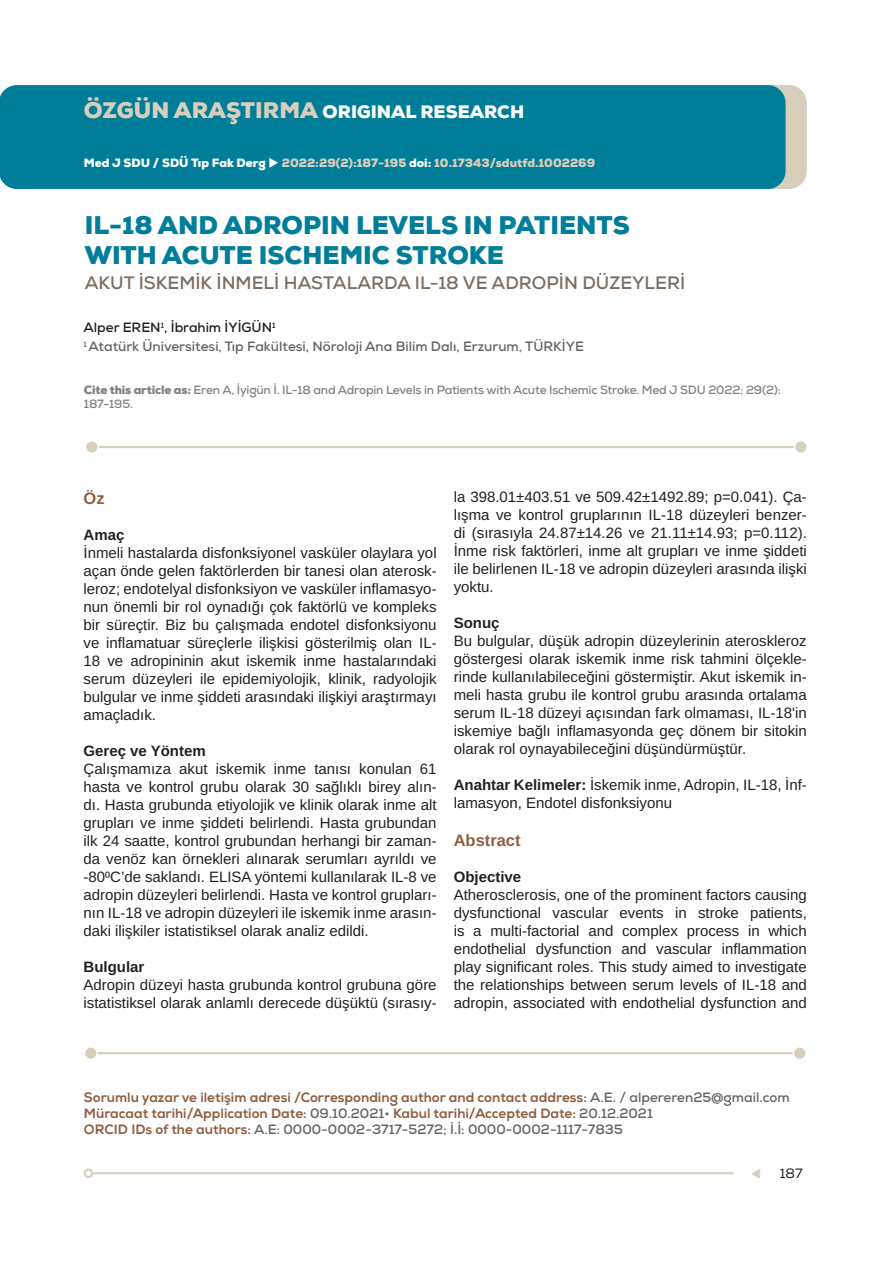
<style>
.page{position:relative;width:893px;height:1263px;background:#fff}
.page>*{position:absolute;margin:0;border:0;box-sizing:border-box;transform-origin:0 0}
.t1{font:900 25.5px/30.6px "Nexa";color:#007e99}
.t2{font:700 18px "Nexa";color:#7c6d60}
.t3{font:900 18px "Nexa";color:#fff}
.t4{font:700 16.5px "Arimo";color:#8f5f3f}
.t5{font:15px/18px "Arimo";color:#231f20;text-align:justify}
.t6{font:700 15px "Arimo";color:#231f20}
.t7{font:800 13.5px/16.2px "Nexa";color:#8f5f3f}
.t8{font:700 13.5px/19px "Nexa";color:#636366}
.t9{font:13.5px "Nexa";color:#231f20}
.t10{font:700 12px/14.4px "Nexa";letter-spacing:-.015em;color:#808285}
.t11{font:900 12px "Nexa";color:#d8cebc}
.s1{font-size:22.5px;color:#d8cebc}
.s2{color:#fff}
.s3{color:#231f20}
.s4{font-weight:900}
.s5{font-weight:700}
.s6{font-weight:700;color:#636366}
.s7{color:#d8cebc}
</style>
<div class="page">
<hr style="left:92px;top:1172px;width:641px;height:2px;background:#d8cebc">
<div style="left:84px;top:1168px;width:9px;height:10px;border:2px solid #d8cebc;border-radius:50%"></div>
<div style="left:15px;top:85px;width:792px;height:104px;background:#d8cebc;border-radius:18px"></div>
<div style="left:0;top:85px;width:786px;height:104px;background:#007e99"></div>
<hr style="left:89px;top:1052px;width:715px;height:2px;background:#d8cebc">
<div style="left:84px;top:1047px;width:13px;height:12px;background:#d8cebc;border-radius:50%"></div>
<div style="left:84px;top:1046px;width:14px;height:14px;border:2px solid #fff;border-radius:50%"></div>
<div style="left:793px;top:1047px;width:13px;height:12px;background:#d8cebc;border-radius:50%"></div>
<div style="left:793px;top:1046px;width:14px;height:14px;border:2px solid #fff;border-radius:50%"></div>
<hr style="left:90px;top:446px;width:715px;height:2px;background:#d8cebc">
<div style="left:86px;top:441px;width:12px;height:12px;background:#d8cebc;border-radius:50%"></div>
<div style="left:85px;top:440px;width:14px;height:14px;border:2px solid #fff;border-radius:50%"></div>
<div style="left:794px;top:441px;width:13px;height:12px;background:#d8cebc;border-radius:50%"></div>
<div style="left:794px;top:440px;width:14px;height:14px;border:2px solid #fff;border-radius:50%"></div>
<p class="t3" style="left:84px;top:100px;width:442px"><span class="s1">ÖZGÜN ARAŞTIRMA</span> ORIGINAL RESEARCH</p>
<p class="t11" style="left:84px;top:155px;width:513px"><span class="s2">Med J SDU / SDÜ Tıp Fak Derg</span> <span class="s2">◆</span> 2022:29(2):187-195 <span class="s2">doi:</span> 10.17343/sdutfd.1002269</p>
<h1 class="t1" style="left:85px;top:210px;width:546px">IL-18 AND ADROPIN LEVELS IN PATIENTS<br>WITH ACUTE ISCHEMIC STROKE</h1>
<p class="t2" style="left:85px;top:271px;width:602px">AKUT İSKEMİK İNMELİ HASTALARDA IL-18 VE ADROPİN DÜZEYLERİ</p>
<p class="t8" style="left:84px;top:318px;width:502px"><span class="s3">Alper EREN</span><sup>1</sup><span class="s3">, İbrahim İYİGÜN</span><sup>1<br></sup><sup>1</sup> Atatürk Üniversitesi, Tıp Fakültesi, Nöroloji Ana Bilim Dalı, Erzurum, TÜRKİYE</p>
<p class="t10" style="left:84px;top:382px;width:698px"><span class="s4">Cite this article as:</span> Eren A, İyigün İ. IL-18 and Adropin Levels in Patients with Acute Ischemic Stroke. Med J SDU 2022; 29(2):<br>187-195.</p>
<p class="t4" style="left:84px;top:486px;width:23px">Öz</p>
<p class="t6" style="left:84px;top:524px;width:42px">Amaç</p>
<p class="t5" style="left:84px;top:544px;width:355px">İnmeli hastalarda disfonksiyonel vasküler olaylara yol açan önde gelen faktörlerden bir tanesi olan aterosk&shy;leroz; endotelyal disfonksiyon ve vasküler inflamasyo&shy;nun önemli bir rol oynadığı çok faktörlü ve kompleks bir süreçtir. Biz bu çalışmada endotel disfonksiyonu ve inflamatuar süreçlerle ilişkisi gösterilmiş olan IL-18 ve adropininin akut iskemik inme hastalarındaki serum düzeyleri ile epidemiyolojik, klinik, radyolojik bulgular ve inme şiddeti arasındaki ilişkiyi araştırmayı amaçladık.</p>
<p class="t6" style="left:84px;top:740px;width:124px">Gereç ve Yöntem</p>
<p class="t5" style="left:84px;top:760px;width:355px">Çalışmamıza akut iskemik inme tanısı konulan 61 hasta ve kontrol grubu olarak 30 sağlıklı birey alın&shy;dı. Hasta grubunda etiyolojik ve klinik olarak inme alt grupları ve inme şiddeti belirlendi. Hasta grubundan ilk 24 saatte, kontrol grubundan herhangi bir zaman&shy;da venöz kan örnekleri alınarak serumları ayrıldı ve -80⁰C’de saklandı. ELISA yöntemi kullanılarak IL-8 ve adropin düzeyleri belirlendi. Hasta ve kontrol grupları&shy;nın IL-18 ve adropin düzeyleri ile iskemik inme arasın&shy;daki ilişkiler istatistiksel olarak analiz edildi.</p>
<p class="t6" style="left:84px;top:956px;width:62px">Bulgular</p>
<p class="t5" style="left:84px;top:976px;width:355px">Adropin düzeyi hasta grubunda kontrol grubuna göre istatistiksel olarak anlamlı derecede düşüktü (sırasıy-</p>
<p class="t5" style="left:454px;top:488px;width:355px">la 398.01±403.51 ve 509.42±1492.89; p=0.041). Ça&shy;lışma ve kontrol gruplarının IL-18 düzeyleri benzer&shy;di (sırasıyla 24.87±14.26 ve 21.11±14.93; p=0.112).<br>İnme risk faktörleri, inme alt grupları ve inme şiddeti ile belirlenen IL-18 ve adropin düzeyleri arasında ilişki yoktu.</p>
<p class="t6" style="left:454px;top:612px;width:47px">Sonuç</p>
<p class="t5" style="left:454px;top:632px;width:355px">Bu bulgular, düşük adropin düzeylerinin ateroskleroz göstergesi olarak iskemik inme risk tahmini ölçekle&shy;rinde kullanılabileceğini göstermiştir. Akut iskemik in&shy;meli hasta grubu ile kontrol grubu arasında ortalama serum IL-18 düzeyi açısından fark olmaması, IL-18'in iskemiye bağlı inflamasyonda geç dönem bir sitokin olarak rol oynayabileceğini düşündürmüştür.</p>
<p class="t5" style="left:454px;top:776px;width:355px"><span class="s5">Anahtar Kelimeler:</span> İskemik inme, Adropin, IL-18, İnf&shy;lamasyon, Endotel disfonksiyonu</p>
<p class="t4" style="left:454px;top:829px;width:68px">Abstract</p>
<p class="t6" style="left:454px;top:866px;width:69px">Objective</p>
<p class="t5" style="left:454px;top:886px;width:355px">Atherosclerosis, one of the prominent factors causing dysfunctional vascular events in stroke patients, is a multi-factorial and complex process in which endothelial dysfunction and vascular inflammation play significant roles. This study aimed to investigate the relationships between serum levels of IL-18 and adropin, associated with endothelial dysfunction and</p>
<p class="t7" style="left:84px;top:1089px;width:707px">Sorumlu yazar ve iletişim adresi /Corresponding author and contact address: <span class="s6">A.E. / alpereren25@gmail.com<br></span>Müracaat tarihi/Application Date: <span class="s6">09.10.2021•</span> Kabul tarihi/Accepted Date: <span class="s6">20.12.2021<br></span>ORCID IDs of the authors: <span class="s6">A.E: 0000-0002-3717-5272; İ.İ: 0000-0002-1117-7835</span></p>
<p class="t9" style="left:750px;top:1165px;width:54px"><span class="s7">▼</span> 187</p>
</div>
